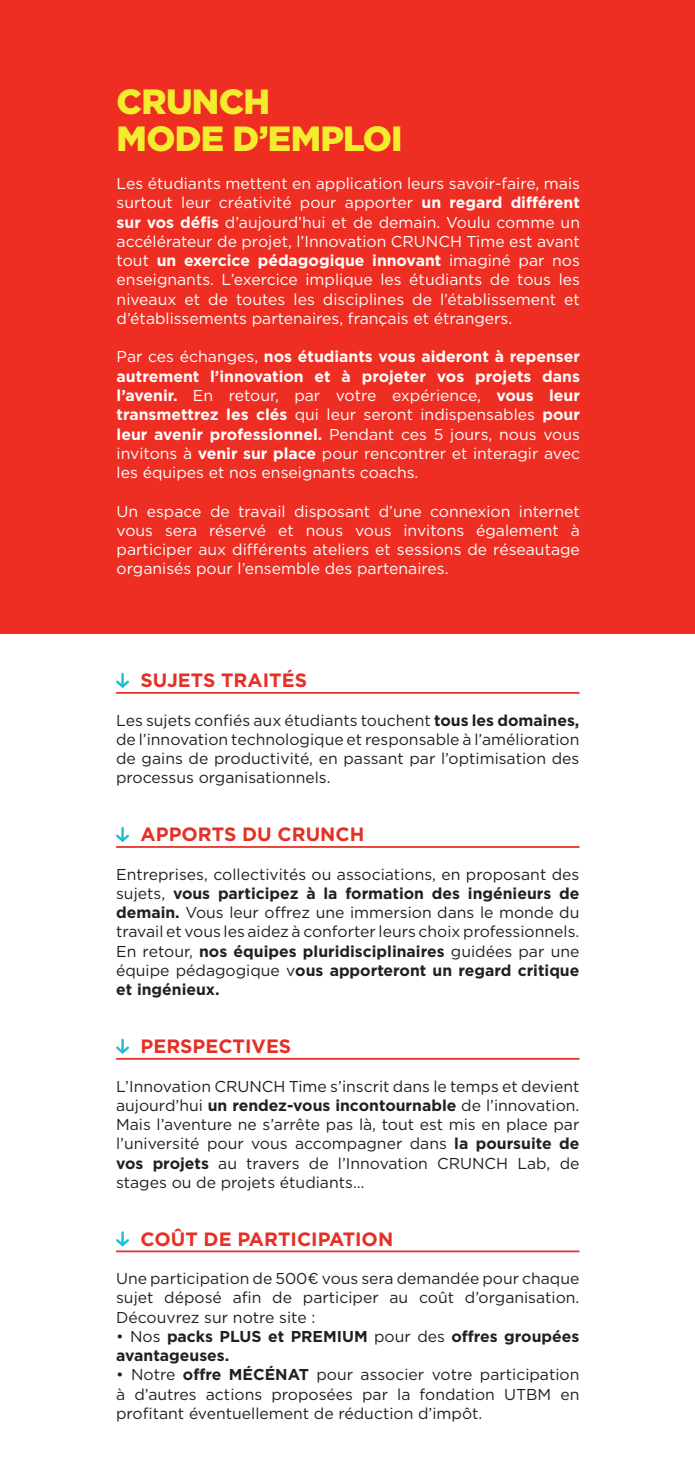
<style>
.page{position:relative;width:695px;height:1474px;background:#fff}
.page>*{position:absolute;margin:0;border:0;box-sizing:border-box;transform-origin:0 0}
.t1{font:900 35px/36.8px "Gotham";letter-spacing:-.02em;color:#f4ed2f}
.t2{font:700 19.25px "Gotham";color:#e53025}
.t3{font:15.75px/19.2px "Gotham";color:#231f20;text-align:justify}
.t4{font:15.75px/19.2px "Gotham";color:#fff;text-align:justify}
.t5{font:700 15.75px/19.2px "Gotham";color:#231f20}
.s1{font-weight:700}
.s2{font-weight:400}
</style>
<div class="page">
<div style="left:0;top:0;width:694px;height:633px;background:#ee2e22"></div>
<hr style="left:116px;top:1250px;width:463px;height:2px;background:#e53025">
<hr style="left:116px;top:1057px;width:463px;height:2px;background:#e53025">
<hr style="left:116px;top:846px;width:463px;height:1px;background:#e53025">
<hr style="left:116px;top:692px;width:463px;height:1px;background:#e53025">
<svg style="left:116px;top:672px;width:13px;height:16px"></svg>
<svg style="left:116px;top:826px;width:13px;height:16px"></svg>
<svg style="left:116px;top:1038px;width:13px;height:16px"></svg>
<svg style="left:116px;top:1231px;width:13px;height:15px"></svg>
<h2 class="t1" style="left:117px;top:83px;width:287px">CRUNCH<br>MODE D’EMPLOI</h2>
<p class="t4" style="left:117px;top:174px;width:465px">Les étudiants mettent en application leurs savoir-faire, mais surtout leur créativité pour apporter <span class="s1">un regard diférent sur vos défs</span> d’aujourd’hui et de demain. Voulu comme un accélérateur de projet, l’Innovation CRUNCH Time est avant tout <span class="s1">un exercice pédagogique innovant</span> imaginé par nos enseignants. L’exercice implique les étudiants de tous les niveaux et de toutes les disciplines de l’établissement et d’établissements partenaires, français et étrangers.</p>
<p class="t4" style="left:117px;top:347px;width:465px">Par ces échanges, <span class="s1">nos étudiants vous aideront à repenser autrement l’innovation et à projeter vos projets dans l’avenir.</span> En retour, par votre expérience, <span class="s1">vous leur transmettrez les clés</span> qui leur seront indispensables <span class="s1">pour leur avenir professionnel.</span> Pendant ces 5 jours, nous vous invitons à <span class="s1">venir sur place</span> pour rencontrer et interagir avec les équipes et nos enseignants coachs.</p>
<p class="t4" style="left:117px;top:501px;width:465px">Un espace de travail disposant d’une connexion internet vous sera réservé et nous vous invitons également à participer aux diférents ateliers et sessions de réseautage organisés pour l’ensemble des partenaires.</p>
<p class="t2" style="left:140px;top:667px;width:168px">SUJETS TRAITÉS</p>
<p class="t3" style="left:116px;top:710px;width:465px">Les sujets confés aux étudiants touchent <span class="s1">tous les domaines, </span>de l’innovation technologique et responsable à l’amélioration de gains de productivité, en passant par l’optimisation des processus organisationnels.</p>
<p class="t2" style="left:140px;top:821px;width:225px">APPORTS DU CRUNCH</p>
<p class="t3" style="left:116px;top:864px;width:465px">Entreprises, collectivités ou associations, en proposant des sujets, <span class="s1">vous participez à la formation des ingénieurs de demain.</span> Vous leur ofrez une immersion dans le monde du travail et vous les aidez à conforter leurs choix professionnels.<br>En retour, <span class="s1">nos équipes pluridisciplinaires</span> guidées par une équipe pédagogique v<span class="s1">ous apporteront un regard critique et ingénieux.</span></p>
<p class="t2" style="left:140px;top:1033px;width:152px">PERSPECTIVES</p>
<p class="t3" style="left:116px;top:1075px;width:465px">L’Innovation CRUNCH Time s’inscrit dans le temps et devient aujourd’hui <span class="s1">un rendez-vous incontournable</span> de l’innovation.<br>Mais l’aventure ne s’arrête pas là, tout est mis en place par l’université pour vous accompagner dans <span class="s1">la poursuite de vos projets</span> au travers de l’Innovation CRUNCH Lab, de stages ou de projets étudiants…</p>
<p class="t2" style="left:140px;top:1225px;width:254px">COÛT DE PARTICIPATION</p>
<p class="t3" style="left:116px;top:1268px;width:465px">Une participation de 500€ vous sera demandée pour chaque sujet déposé afn de participer au coût d’organisation.<br>Découvrez sur notre site :</p>
<p class="t5" style="left:116px;top:1326px;width:464px"><span class="s2">• Nos</span> packs PLUS et PREMIUM <span class="s2">pour des</span> ofres groupées avantageuses.</p>
<p class="t3" style="left:116px;top:1364px;width:465px">• Notre <span class="s1">ofre MÉCÉNAT</span> pour associer votre participation à d’autres actions proposées par la fondation UTBM en proftant éventuellement de réduction d’impôt.</p>
</div>
